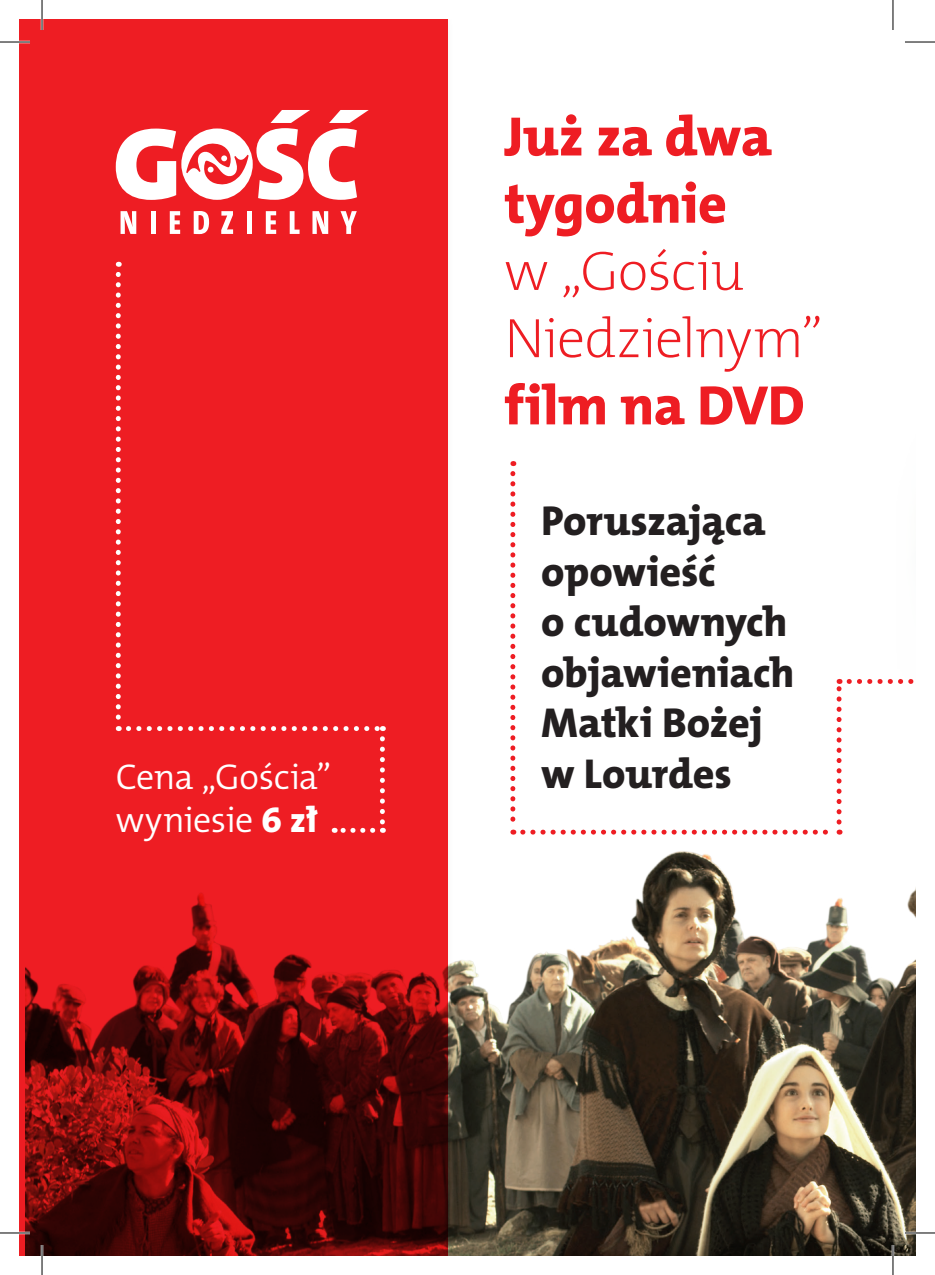
<style>
.page{position:relative;width:935px;height:1275px;background:#fff}
.page>*{position:absolute;margin:0;border:0;box-sizing:border-box;transform-origin:0 0}
.t1{font:56px/67.2px "The Mix HP8 Ex Bld";letter-spacing:-.005em;color:#ee1d23}
.t2{font:42px/50.4px "The Mix HP8 Ex Bld";color:#231f20}
.t3{font:36px "The Mix HP4 Se Lig";letter-spacing:-.015em;color:#fff}
.s1{font-family:"The Mix HP2 Ex Lig"}
.s2{font-family:"The Mix HP8 Ex Bld"}
</style>
<div class="page">
<img style="left:455px;top:645px;width:460px;height:610px">
<img style="left:896px;top:645px;width:19px;height:453px">
<svg style="left:19px;top:19px;width:428px;height:1236px;background:#cb181c"></svg>
<svg style="left:120px;top:211px;width:16px;height:23px"></svg>
<hr style="left:151px;top:211px;width:4px;height:23px;background:#fff">
<svg style="left:170px;top:211px;width:10px;height:23px"></svg>
<svg style="left:194px;top:211px;width:15px;height:23px"></svg>
<svg style="left:221px;top:211px;width:12px;height:23px"></svg>
<hr style="left:247px;top:211px;width:4px;height:23px;background:#fff">
<svg style="left:266px;top:211px;width:10px;height:23px"></svg>
<svg style="left:290px;top:211px;width:9px;height:23px"></svg>
<svg style="left:312px;top:211px;width:16px;height:23px"></svg>
<svg style="left:340px;top:211px;width:17px;height:23px"></svg>
<svg style="left:116px;top:110px;width:253px;height:90px"></svg>
<svg style="left:849px;top:679px;width:66px;height:5px"></svg>
<svg style="left:510px;top:473px;width:5px;height:361px"></svg>
<svg style="left:522px;top:829px;width:318px;height:5px"></svg>
<svg style="left:836px;top:679px;width:5px;height:143px"></svg>
<svg style="left:116px;top:274px;width:5px;height:457px"></svg>
<svg style="left:128px;top:726px;width:255px;height:5px"></svg>
<svg style="left:380px;top:738px;width:5px;height:95px"></svg>
<svg style="left:334px;top:828px;width:39px;height:5px"></svg>
<hr style="left:0;top:41px;width:30px;height:2px;background:#fff">
<hr style="left:0;top:1231px;width:30px;height:3px;background:#fff">
<hr style="left:904px;top:1231px;width:30px;height:3px;background:#fff">
<hr style="left:41px;top:0;width:2px;height:30px;background:#fff">
<hr style="left:41px;top:1245px;width:2px;height:30px;background:#fff">
<hr style="left:891px;top:1245px;width:3px;height:30px;background:#fff">
<hr style="left:0;top:42px;width:30px;height:1px;background:#000">
<hr style="left:904px;top:42px;width:30px;height:1px;background:#000">
<hr style="left:0;top:1232px;width:30px;height:1px;background:#000">
<hr style="left:904px;top:1232px;width:30px;height:1px;background:#000">
<hr style="left:42px;top:0;width:1px;height:30px;background:#000">
<hr style="left:42px;top:1245px;width:1px;height:30px;background:#000">
<hr style="left:892px;top:0;width:1px;height:30px;background:#000">
<hr style="left:892px;top:1245px;width:1px;height:30px;background:#000">
<p class="t1" style="left:504px;top:103px;width:320px">Już za dwa tygodnie<br><span class="s1">w „Gościu<br>Niedzielnym” </span>film na DVD</p>
<p class="t2" style="left:541px;top:496px;width:256px">Poruszająca opowieść<br>o cudownych objawieniach<br>Matki Bożej</p>
<p class="t3" style="left:116px;top:753px;width:217px">Cena „Gościa”</p>
<p class="t2" style="left:541px;top:748px;width:192px">w Lourdes</p>
<p class="t3" style="left:116px;top:797px;width:204px">wyniesie <span class="s2">6 zł</span></p>
</div>
